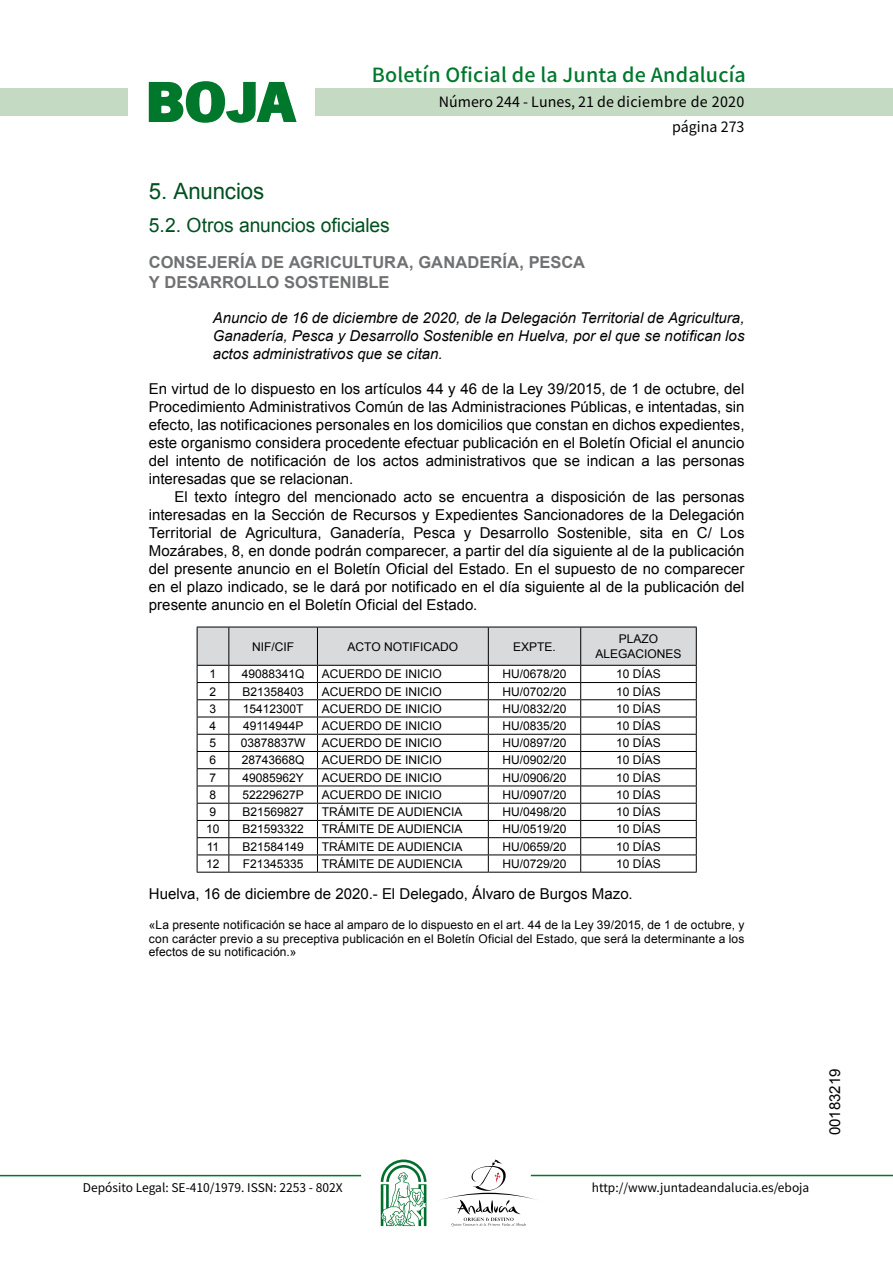
<style>
.page{position:relative;width:893px;height:1263px;background:#fff}
.page>*{position:absolute;margin:0;border:0;box-sizing:border-box;transform-origin:0 0}
.t1{font:700 57.75px "News Got T";color:#00782c;scale:1.14 1}
.t2{font:22.5px "Arial";letter-spacing:-.005em;color:#00501f}
.t3{font:500 19.5px "Noto Sans HK";letter-spacing:.01em;color:#00782c}
.t4{font:19.5px "Arial";letter-spacing:-.005em;color:#00501f}
.t5{font:700 16.5px/19.5px "Arial";letter-spacing:.005em;color:#707173}
.t6{font:15px/18px "Arial";color:#000;text-align:justify}
.t7{font:italic 15px/18px "Arial";color:#000;text-align:justify}
.t8{font:14.25px/24.5px "Noto Sans HK";color:#000;text-align:right}
.t9{font:12px/13.5px "Arial";color:#000;text-align:center}
.t10{font:12px "Noto Sans HK";color:#000}
</style>
<div class="page">
<div style="left:315px;top:88px;width:577px;height:28px;background:#c5dac3"></div>
<div style="left:0;top:88px;width:128px;height:28px;background:#c5dac3"></div>
<hr style="left:0;top:1175px;width:361px;height:1px;background:#00782c">
<hr style="left:531px;top:1175px;width:361px;height:1px;background:#00782c">
<svg style="left:148px;top:81px;width:149px;height:42px"></svg>
<svg style="left:442px;top:1159px;width:100px;height:67px"></svg>
<svg style="left:381px;top:1160px;width:45px;height:66px"></svg>
<svg style="left:197px;top:627px;width:500px;height:245px"></svg>
<hr style="left:197px;top:872px;width:32px;height:1px;background:#000">
<hr style="left:229px;top:872px;width:88px;height:1px;background:#000">
<hr style="left:317px;top:872px;width:171px;height:1px;background:#000">
<hr style="left:488px;top:872px;width:92px;height:1px;background:#000">
<hr style="left:580px;top:872px;width:116px;height:1px;background:#000">
<h1 class="t1" style="left:145px;top:68px;width:133px">BOJA</h1>
<h3 class="t3" style="left:372px;top:64px;width:375px">Boletín Oficial de la Junta de Andalucía</h3>
<p class="t8" style="left:439px;top:90px;width:307px">Número 244 - Lunes, 21 de diciembre de 2020 página 273</p>
<h2 class="t2" style="left:149px;top:177px;width:117px">5. Anuncios</h2>
<h3 class="t4" style="left:149px;top:212px;width:242px">5.2. Otros anuncios oficiales</h3>
<p class="t5" style="left:149px;top:253px;width:437px">CONSEJERÍA DE AGRICULTURA, GANADERÍA, PESCA<br>Y DESARROLLO SOSTENIBLE</p>
<p class="t7" style="left:213px;top:309px;width:533px">Anuncio de 16 de diciembre de 2020, de la Delegación Territorial de Agricultura, Ganadería, Pesca y Desarrollo Sostenible en Huelva, por el que se notifican los actos administrativos que se citan.</p>
<p class="t6" style="left:149px;top:380px;width:597px">En virtud de lo dispuesto en los artículos 44 y 46 de la Ley 39/2015, de 1 de octubre, del Procedimiento Administrativos Común de las Administraciones Públicas, e intentadas, sin efecto, las notificaciones personales en los domicilios que constan en dichos expedientes, este organismo considera procedente efectuar publicación en el Boletín Oficial el anuncio del intento de notificación de los actos administrativos que se indican a las personas interesadas que se relacionan.</p>
<p class="t6" style="left:149px;top:488px;width:597px;text-indent:26px">El texto íntegro del mencionado acto se encuentra a disposición de las personas interesadas en la Sección de Recursos y Expedientes Sancionadores de la Delegación Territorial de Agricultura, Ganadería, Pesca y Desarrollo Sostenible, sita en C/ Los Mozárabes, 8, en donde podrán comparecer, a partir del día siguiente al de la publicación del presente anuncio en el Boletín Oficial del Estado. En el supuesto de no comparecer en el plazo indicado, se le dará por notificado en el día siguiente al de la publicación del presente anuncio en el Boletín Oficial del Estado.</p>
<p class="t9" style="left:252px;top:640px;width:43px">NIF/CIF</p>
<p class="t9" style="left:347px;top:640px;width:112px">ACTO NOTIFICADO</p>
<p class="t9" style="left:513px;top:640px;width:44px">EXPTE.</p>
<p class="t9" style="left:595px;top:632px;width:88px;line-height:14.4px">PLAZO<br>ALEGACIONES</p>
<p class="t9" style="left:210px;top:667px;width:8px">1</p>
<p class="t9" style="left:242px;top:667px;width:64px">49088341Q</p>
<p class="t9" style="left:322px;top:667px;width:122px">ACUERDO DE INICIO</p>
<p class="t9" style="left:502px;top:667px;width:66px">HU/0678/20</p>
<p class="t9" style="left:616px;top:667px;width:46px">10 DÍAS</p>
<p class="t9" style="left:210px;top:685px;width:8px">2</p>
<p class="t9" style="left:242px;top:685px;width:63px">B21358403</p>
<p class="t9" style="left:322px;top:685px;width:122px">ACUERDO DE INICIO</p>
<p class="t9" style="left:502px;top:685px;width:66px">HU/0702/20</p>
<p class="t9" style="left:616px;top:685px;width:46px">10 DÍAS</p>
<p class="t9" style="left:210px;top:702px;width:8px">3</p>
<p class="t9" style="left:243px;top:702px;width:62px">15412300T</p>
<p class="t9" style="left:322px;top:702px;width:122px">ACUERDO DE INICIO</p>
<p class="t9" style="left:502px;top:702px;width:66px">HU/0832/20</p>
<p class="t9" style="left:616px;top:702px;width:46px">10 DÍAS</p>
<p class="t9" style="left:210px;top:719px;width:8px">4</p>
<p class="t9" style="left:243px;top:719px;width:62px">49114944P</p>
<p class="t9" style="left:322px;top:719px;width:122px">ACUERDO DE INICIO</p>
<p class="t9" style="left:502px;top:719px;width:66px">HU/0835/20</p>
<p class="t9" style="left:616px;top:719px;width:46px">10 DÍAS</p>
<p class="t9" style="left:210px;top:736px;width:8px">5</p>
<p class="t9" style="left:241px;top:736px;width:66px">03878837W</p>
<p class="t9" style="left:322px;top:736px;width:122px">ACUERDO DE INICIO</p>
<p class="t9" style="left:502px;top:736px;width:66px">HU/0897/20</p>
<p class="t9" style="left:616px;top:736px;width:46px">10 DÍAS</p>
<p class="t9" style="left:210px;top:754px;width:8px">6</p>
<p class="t9" style="left:242px;top:754px;width:64px">28743668Q</p>
<p class="t9" style="left:322px;top:754px;width:122px">ACUERDO DE INICIO</p>
<p class="t9" style="left:502px;top:754px;width:66px">HU/0902/20</p>
<p class="t9" style="left:616px;top:754px;width:46px">10 DÍAS</p>
<p class="t9" style="left:210px;top:771px;width:8px">7</p>
<p class="t9" style="left:242px;top:771px;width:63px">49085962Y</p>
<p class="t9" style="left:322px;top:771px;width:122px">ACUERDO DE INICIO</p>
<p class="t9" style="left:502px;top:771px;width:66px">HU/0906/20</p>
<p class="t9" style="left:616px;top:771px;width:46px">10 DÍAS</p>
<p class="t9" style="left:210px;top:788px;width:8px">8</p>
<p class="t9" style="left:242px;top:788px;width:63px">52229627P</p>
<p class="t9" style="left:322px;top:788px;width:122px">ACUERDO DE INICIO</p>
<p class="t9" style="left:502px;top:788px;width:66px">HU/0907/20</p>
<p class="t9" style="left:616px;top:788px;width:46px">10 DÍAS</p>
<p class="t9" style="left:210px;top:805px;width:8px">9</p>
<p class="t9" style="left:242px;top:805px;width:63px">B21569827</p>
<p class="t9" style="left:322px;top:805px;width:142px">TRÁMITE DE AUDIENCIA</p>
<p class="t9" style="left:502px;top:805px;width:66px">HU/0498/20</p>
<p class="t9" style="left:616px;top:805px;width:46px">10 DÍAS</p>
<p class="t9" style="left:206px;top:823px;width:15px">10</p>
<p class="t9" style="left:242px;top:823px;width:63px">B21593322</p>
<p class="t9" style="left:322px;top:823px;width:142px">TRÁMITE DE AUDIENCIA</p>
<p class="t9" style="left:502px;top:823px;width:66px">HU/0519/20</p>
<p class="t9" style="left:616px;top:823px;width:46px">10 DÍAS</p>
<p class="t9" style="left:207px;top:840px;width:14px">11</p>
<p class="t9" style="left:242px;top:840px;width:63px">B21584149</p>
<p class="t9" style="left:322px;top:840px;width:142px">TRÁMITE DE AUDIENCIA</p>
<p class="t9" style="left:502px;top:840px;width:66px">HU/0659/20</p>
<p class="t9" style="left:616px;top:840px;width:46px">10 DÍAS</p>
<p class="t9" style="left:206px;top:857px;width:15px">12</p>
<p class="t9" style="left:243px;top:857px;width:62px">F21345335</p>
<p class="t9" style="left:322px;top:857px;width:142px">TRÁMITE DE AUDIENCIA</p>
<p class="t9" style="left:502px;top:857px;width:66px">HU/0729/20</p>
<p class="t9" style="left:616px;top:857px;width:46px">10 DÍAS</p>
<p class="t6" style="left:149px;top:885px;width:485px">Huelva, 16 de diciembre de 2020.- El Delegado, Álvaro de Burgos Mazo.</p>
<p class="t9" style="left:149px;top:919px;width:597px;text-align:justify">«La presente notificación se hace al amparo de lo dispuesto en el art. 44 de la Ley 39/2015, de 1 de octubre, y con carácter previo a su preceptiva publicación en el Boletín Oficial del Estado, que será la determinante a los efectos de su notificación.»</p>
<p class="t10" style="left:83px;top:1181px;width:261px">Depósito Legal: SE-410/1979. ISSN: 2253 - 802X</p>
<p class="t10" style="left:592px;top:1181px;width:219px">http://www.juntadeandalucia.es/eboja</p>
<p class="t6" style="left:826px;top:1135px;width:68px;rotate:-90deg">00183219</p>
</div>
